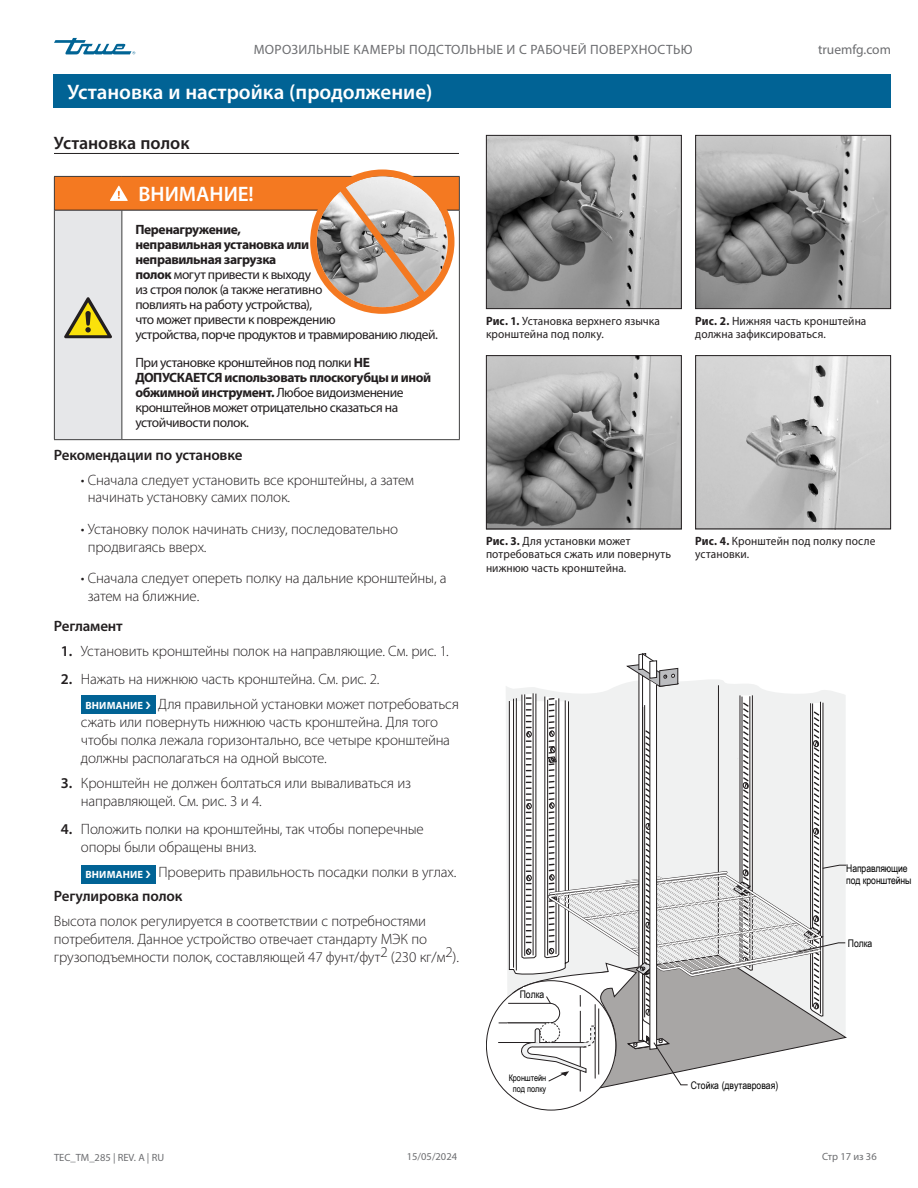
<style>
.page{position:relative;width:918px;height:1188px;background:#fff}
.page>*{position:absolute;margin:0;border:0;box-sizing:border-box;transform-origin:0 0}
.Title_bar_Page_header{font:600 21px "Myriad Pro";color:#fff}
.Tables_title_bar{font:600 21px "Myriad Pro";color:#fff}
.Subhead_underscore_H1{font:600 18px "Myriad Pro";color:#231f20}
.Body_Text_indent_NOTICE{font:300 15px/18px "Myriad Pro";letter-spacing:-.01em;color:#231f20}
.Body_Text_light_Normal{font:300 15px/18px "Myriad Pro";letter-spacing:-.01em;color:#231f20}
.Subhead_NO_underscore_H2{font:600 15px "Myriad Pro";letter-spacing:-.01em;color:#231f20}
.Table_text{font:13.5px/15px "Myriad Pro";letter-spacing:-.035em;color:#231f20}
.t1{font:13.5px "Myriad Pro";letter-spacing:.025em;color:#6c6d70}
.t2{font:13.5px "Myriad Pro";color:#6c6d70}
.Caption_FIG_Regular{font:12px/13.5px "Myriad Pro";letter-spacing:.01em;color:#231f20;scale:.95 1}
.TOC_body{font:10.5px/12.6px "Arial Narrow";color:#000}
.t3{font:10.5px "Myriad Pro";color:#6c6d70}
.Table_text-2{font:700 10.5px "Myriad Pro";letter-spacing:.015em;color:#fff}
.t4{font:10.2px/12.1px "Myriad Pro";color:#231f20;text-align:center}
.TOC_body-2{font:9px/10.8px "Arial Narrow";letter-spacing:-.01em;color:#000;text-align:center}
.s1{font-weight:700}
.s2{font-weight:600}
</style>
<div class="page">
<svg style="left:54px;top:38px;width:81px;height:16px"></svg>
<hr style="left:580px;top:1011px;width:1px;height:81px;background:#231f20">
<svg style="left:498px;top:653px;width:349px;height:432px"></svg>
<div style="left:689px;top:1078px;width:42px;height:27px;background:#fff"></div>
<div style="left:523px;top:1071px;width:25px;height:27px;background:#fff"></div>
<div style="left:523px;top:988px;width:22px;height:10px;background:#fff"></div>
<div style="left:54px;top:74px;width:837px;height:34px;background:#016395"></div>
<img style="left:488px;top:137px;width:192px;height:170px">
<div style="left:486px;top:135px;width:196px;height:174px;border:1px solid #231f20"></div>
<img style="left:697px;top:137px;width:192px;height:170px">
<div style="left:695px;top:135px;width:196px;height:174px;border:1px solid #231f20"></div>
<img style="left:488px;top:357px;width:192px;height:170px">
<div style="left:486px;top:355px;width:196px;height:174px;border:1px solid #231f20"></div>
<img style="left:697px;top:357px;width:192px;height:170px">
<div style="left:695px;top:355px;width:196px;height:174px;border:1px solid #231f20"></div>
<div style="left:81px;top:696px;width:74px;height:18px;background:#016395"></div>
<div style="left:81px;top:865px;width:74px;height:18px;background:#016395"></div>
<hr style="left:54px;top:153px;width:405px;height:1px;background:#231f20">
<div style="left:54px;top:176px;width:405px;height:34px;background:#f47921"></div>
<div style="left:54px;top:210px;width:68px;height:230px;background:#e6e7e9"></div>
<hr style="left:54px;top:176px;width:68px;height:1px;background:#3e3e3f">
<hr style="left:54px;top:177px;width:1px;height:33px;background:#3e3e3f">
<hr style="left:122px;top:176px;width:338px;height:1px;background:#3e3e3f">
<hr style="left:459px;top:177px;width:1px;height:33px;background:#3e3e3f">
<hr style="left:54px;top:210px;width:1px;height:229px;background:#3e3e3f">
<hr style="left:121px;top:211px;width:1px;height:228px;background:#3e3e3f">
<hr style="left:459px;top:210px;width:1px;height:229px;background:#3e3e3f">
<hr style="left:54px;top:439px;width:68px;height:1px;background:#3e3e3f">
<hr style="left:122px;top:439px;width:338px;height:1px;background:#3e3e3f">
<hr style="left:55px;top:210px;width:67px;height:1px;background:#231f20">
<hr style="left:122px;top:210px;width:337px;height:1px;background:#231f20">
<svg style="left:110px;top:186px;width:18px;height:15px"></svg>
<svg style="left:64px;top:297px;width:48px;height:41px"></svg>
<img style="left:317px;top:176px;width:131px;height:131px;border-radius:65px">
<div style="left:310px;top:169px;width:144px;height:145px;border:7px solid #f47921;border-radius:50%"></div>
<svg style="left:331px;top:176px;width:103px;height:131px;background:#c0ad9f"></svg>
<p class="t1" style="left:254px;top:42px;width:440px">МОРОЗИЛЬНЫЕ КАМЕРЫ ПОДСТОЛЬНЫЕ И С РАБОЧЕЙ ПОВЕРХНОСТЬЮ</p>
<p class="t2" style="left:818px;top:42px;width:74px">truemfg.com</p>
<p class="Title_bar_Page_header" style="left:67px;top:79px;width:367px">Установка и настройка (продолжение)</p>
<p class="Subhead_underscore_H1" style="left:54px;top:131px;width:137px">Установка полок</p>
<p class="Tables_title_bar" style="left:139px;top:181px;width:117px">ВНИМАНИЕ!</p>
<p class="Table_text" style="left:135px;top:222px;width:304px"><span class="s1">Перенагружение,<br>неправильная установка или<br>неправильная загрузка<br>полок</span> могут привести к выходу<br>из строя полок (а также негативно<br>повлиять на работу устройства),<br>что может привести к повреждению<br>устройства, порче продуктов и травмированию людей.</p>
<p class="Table_text" style="left:135px;top:355px;width:297px">При установке кронштейнов под полки <span class="s1">НЕ ДОПУСКАЕТСЯ использовать плоскогубцы и иной обжимной инструмент.</span> Любое видоизменение кронштейнов может отрицательно сказаться на устойчивости полок.</p>
<p class="Subhead_NO_underscore_H2" style="left:54px;top:445px;width:190px">Рекомендации по установке</p>
<p class="Body_Text_indent_NOTICE" style="left:88px;top:470px;width:328px;text-indent:-7px">• Сначала следует установить все кронштейны, а затем начинать установку самих полок.</p>
<p class="Body_Text_indent_NOTICE" style="left:88px;top:520px;width:312px;text-indent:-7px">• Установку полок начинать снизу, последовательно продвигаясь вверх.</p>
<p class="Body_Text_indent_NOTICE" style="left:88px;top:569px;width:361px;text-indent:-7px">• Сначала следует опереть полку на дальние кронштейны, а затем на ближние.</p>
<p class="Subhead_NO_underscore_H2" style="left:54px;top:617px;width:70px">Регламент</p>
<p class="Body_Text_indent_NOTICE" style="left:61px;top:642px;width:390px"><span class="s2">1.</span> Установить кронштейны полок на направляющие. См. рис. 1.</p>
<p class="Body_Text_indent_NOTICE" style="left:61px;top:670px;width:320px"><span class="s2">2.</span> Нажать на нижнюю часть кронштейна. См. рис. 2.</p>
<p class="Table_text-2" style="left:85px;top:698px;width:59px">ВНИМАНИЕ</p>
<p class="Body_Text_indent_NOTICE" style="left:81px;top:695px;width:379px;text-indent:77px">Для правильной установки может потребоваться сжать или повернуть нижнюю часть кронштейна. Для того чтобы полка лежала горизонтально, все четыре кронштейна должны располагаться на одной высоте.</p>
<p class="Body_Text_indent_NOTICE" style="left:81px;top:774px;width:332px;text-indent:-20px"><span class="s2">3.</span> Кронштейн не должен болтаться или вываливаться из направляющей. См. рис. 3 и 4.</p>
<p class="Body_Text_indent_NOTICE" style="left:81px;top:820px;width:344px;text-indent:-20px"><span class="s2">4.</span> Положить полки на кронштейны, так чтобы поперечные опоры были обращены вниз.</p>
<p class="Table_text-2" style="left:85px;top:868px;width:59px">ВНИМАНИЕ</p>
<p class="Body_Text_indent_NOTICE" style="left:159px;top:863px;width:299px">Проверить правильность посадки полки в углах.</p>
<p class="Subhead_NO_underscore_H2" style="left:54px;top:887px;width:130px">Регулировка полок</p>
<p class="Body_Text_light_Normal" style="left:54px;top:912px;width:406px">Высота полок регулируется в соответствии с потребностями потребителя. Данное устройство отвечает стандарту МЭК по грузоподъемности полок, составляющей 47 фунт/фут2 (230 кг/м2).</p>
<p class="Caption_FIG_Regular" style="left:486px;top:314px;width:185px"><span class="s1">Рис. 1.</span> Установка верхнего язычка кронштейна под полку.</p>
<p class="Caption_FIG_Regular" style="left:695px;top:314px;width:182px"><span class="s1">Рис. 2.</span> Нижняя часть кронштейна должна зафиксироваться.</p>
<p class="Caption_FIG_Regular" style="left:486px;top:534px;width:196px"><span class="s1">Рис. 3.</span> Для установки может потребоваться сжать или повернуть нижнюю часть кронштейна.</p>
<p class="Caption_FIG_Regular" style="left:695px;top:534px;width:191px"><span class="s1">Рис. 4.</span> Кронштейн под полку после установки.</p>
<p class="t4" style="left:849px;top:860px;width:44px;text-align:left">Shelf<br>Standards</p>
<p class="TOC_body" style="left:846px;top:861px;width:67px">Направляющие под кронштейны</p>
<p class="t4" style="left:523px;top:986px;width:22px">Shelf</p>
<p class="TOC_body" style="left:520px;top:987px;width:26px">Полка</p>
<p class="t4" style="left:849px;top:936px;width:22px">Shelf</p>
<p class="TOC_body" style="left:848px;top:937px;width:26px">Полка</p>
<p class="t4" style="left:525px;top:1072px;width:22px">Shelf<br>Clip</p>
<p class="TOC_body-2" style="left:509px;top:1072px;width:39px">Кронштейн под полку</p>
<p class="t4" style="left:690px;top:1078px;width:35px">Pillaster</p>
<p class="TOC_body" style="left:691px;top:1079px;width:89px">Стойка (двутавровая)</p>
<p class="t3" style="left:54px;top:1151px;width:112px">TEC_TM_285 | REV. A | RU</p>
<p class="t3" style="left:407px;top:1150px;width:52px">15/05/2024</p>
<p class="t3" style="left:822px;top:1150px;width:56px">Стр 17 из 36</p>
</div>
